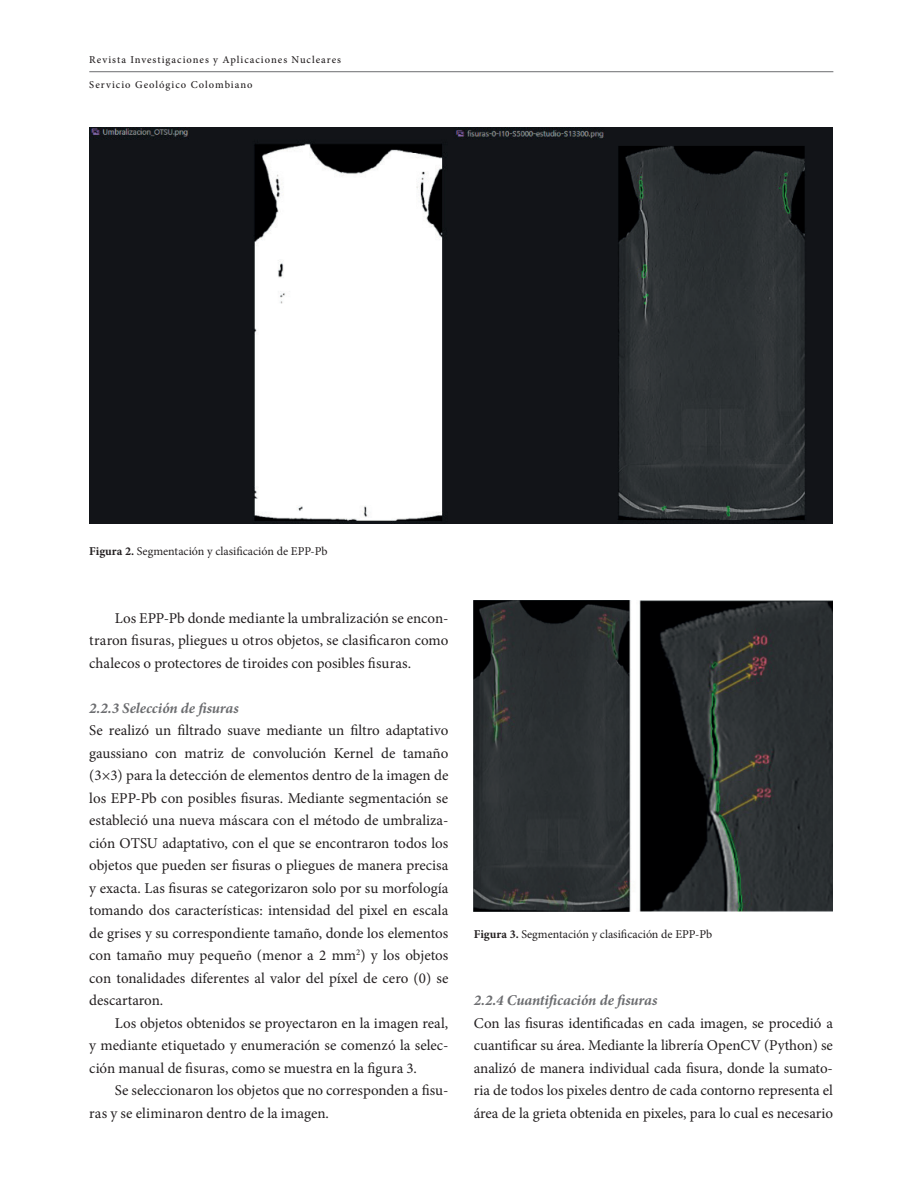
<style>
.page{position:relative;width:918px;height:1188px;background:#fff}
.page>*{position:absolute;margin:0;border:0;box-sizing:border-box;transform-origin:0 0}
.t1{font:15px/22.5px "Minion Pro";color:#231f20;text-align:justify}
.t2{font:italic 700 15px "Minion Pro";letter-spacing:-.01em;color:#6c6d70}
.t3{font:12px "Minion Pro";color:#231f20}
.t4{font:500 10.5px "Minion Pro";letter-spacing:.095em;color:#231f20}
.s1{font-weight:700}
</style>
<div class="page">
<hr style="left:89px;top:71px;width:744px;height:1px;background:#6c6d70">
<img style="left:89px;top:128px;width:744px;height:396px">
<img style="left:474px;top:600px;width:359px;height:311px">
<p class="t4" style="left:89px;top:52px;width:253px">Revista Investigaciones y Aplicaciones Nucleares</p>
<p class="t4" style="left:89px;top:78px;width:165px">Servicio Geológico Colombiano</p>
<p class="t3" style="left:89px;top:543px;width:240px"><span class="s1">Figura 2.</span> Segmentación y clasificación de EPP-Pb</p>
<p class="t1" style="left:89px;top:607px;width:361px;text-indent:26px">Los EPP-Pb donde mediante la umbralización se encon&shy;traron fisuras, pliegues u otros objetos, se clasificaron como chalecos o protectores de tiroides con posibles fisuras.</p>
<p class="t2" style="left:89px;top:697px;width:151px">2.2.3 Selección de fisuras</p>
<p class="t1" style="left:89px;top:719px;width:361px">Se realizó un filtrado suave mediante un filtro adaptativo gaussiano con matriz de convolución Kernel de tamaño (3×3) para la detección de elementos dentro de la imagen de los EPP-Pb con posibles fisuras. Mediante segmentación se estableció una nueva máscara con el método de umbraliza&shy;ción OTSU adaptativo, con el que se encontraron todos los objetos que pueden ser fisuras o pliegues de manera precisa y exacta. Las fisuras se categorizaron solo por su morfología tomando dos características: intensidad del pixel en escala de grises y su correspondiente tamaño, donde los elementos con tamaño muy pequeño (menor a 2 mm<sup>2</sup>) y los objetos con tonalidades diferentes al valor del píxel de cero (0) se descartaron.</p>
<p class="t1" style="left:89px;top:1012px;width:361px;text-indent:26px">Los objetos obtenidos se proyectaron en la imagen real, y mediante etiquetado y enumeración se comenzó la selec&shy;ción manual de fisuras, como se muestra en la figura 3.</p>
<p class="t1" style="left:89px;top:1079px;width:361px;text-indent:26px">Se seleccionaron los objetos que no corresponden a fisu&shy;ras y se eliminaron dentro de la imagen.</p>
<p class="t3" style="left:474px;top:926px;width:240px"><span class="s1">Figura 3.</span> Segmentación y clasificación de EPP-Pb</p>
<p class="t2" style="left:474px;top:990px;width:185px">2.2.4 Cuantificación de fisuras</p>
<p class="t1" style="left:474px;top:1012px;width:361px">Con las fisuras identificadas en cada imagen, se procedió a cuantificar su área. Mediante la librería OpenCV (Python) se analizó de manera individual cada fisura, donde la sumato&shy;ria de todos los pixeles dentro de cada contorno representa el área de la grieta obtenida en pixeles, para lo cual es necesario</p>
</div>
